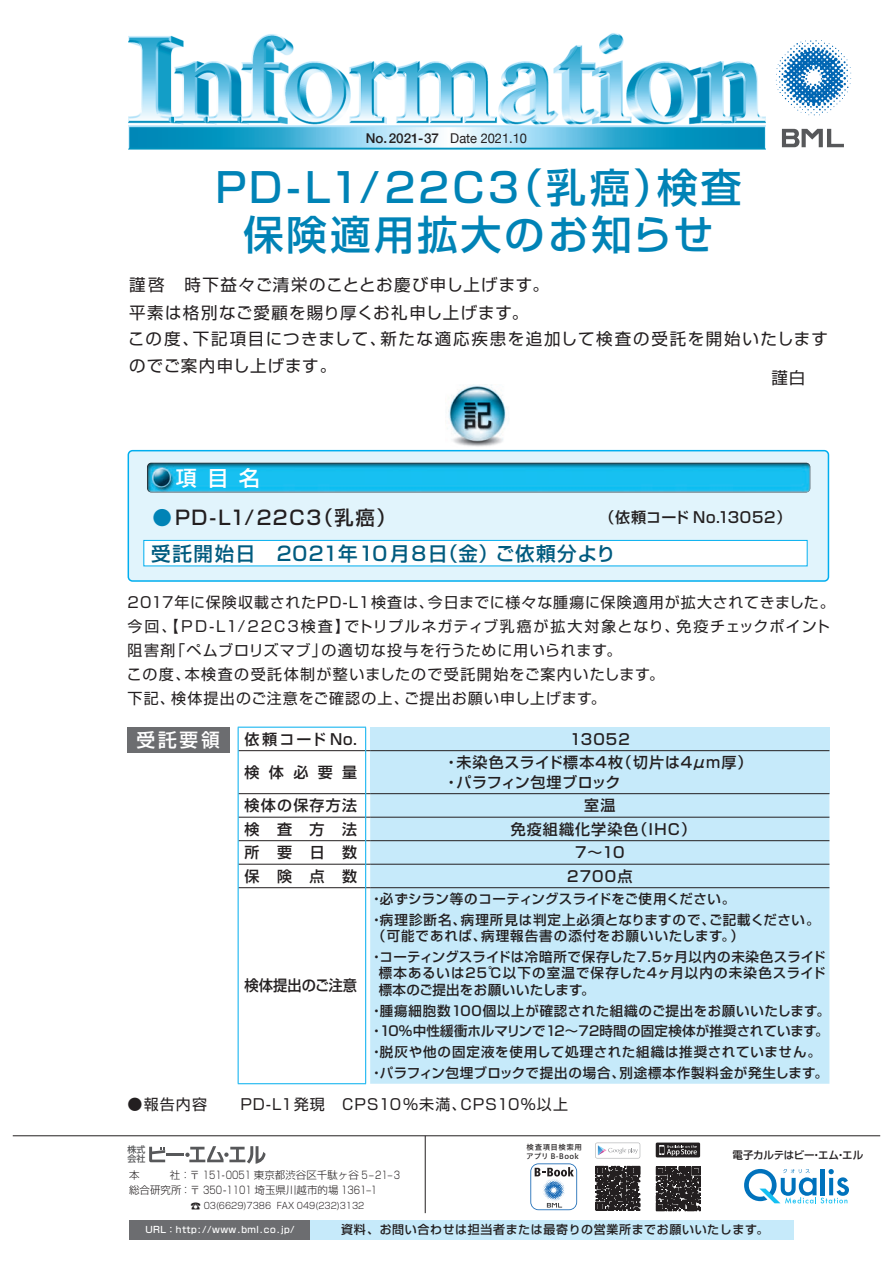
<style>
.page{position:relative;width:893px;height:1263px;background:#fff}
.page>*{position:absolute;margin:0;border:0;box-sizing:border-box;transform-origin:0 0}
.t1{font:500 40.5px/47.2px "Shin Go Pro";letter-spacing:.075em;color:#0083b6;text-align:center}
.t2{font:500 21px "Shin Go Pro";color:#fff}
.t3{font:500 19.5px "Shin Go Pro";letter-spacing:.075em;color:#005b7f}
.t4{font:500 19.5px "Shin Go Pro";letter-spacing:.075em;color:#231f20}
.t5{font:500 18.75px "Shin Go";color:#fff}
.t6{font:16.5px/27px "Shin Go Pro";letter-spacing:.08em;color:#231f20}
.t7{font:15px/24px "Shin Go Pro";letter-spacing:.07em;color:#231f20}
.t8{font:500 15px "Shin Go Pro";letter-spacing:.075em;color:#231f20}
.t9{font:500 15px/19.5px "Shin Go Pro";letter-spacing:.04em;color:#231f20}
.t10{font:500 15px "Shin Go Pro";letter-spacing:.05em;color:#231f20}
.t11{font:500 15px "Shin Go Pro";letter-spacing:.005em;color:#231f20;scale:.95 1}
.t12{font:500 13.5px/20.7px "Shin Go Pro";letter-spacing:.045em;color:#231f20}
.t13{font:13.5px "Helvetica Neue";color:#231f20;scale:.95 1}
.t14{font:500 12px "Shin Go Pro";letter-spacing:.05em;color:#231f20}
.t15{font:300 10.5px/15px "Shin Go Pro";color:#231f20}
.t16{font:500 10.5px "Shin Go Pro";letter-spacing:-.025em;color:#231f20}
.t17{font:300 9px "Shin Go Pro";color:#231f20;scale:.9 1}
.t18{font:500 9px "Shin Go Pro";letter-spacing:.05em;color:#fff}
.t19{font:500 9px/9.4px "Shin Go Pro";color:#57585a}
.t20{font:7.5px/9px "Hiragino UD Sans Std W5";letter-spacing:.05em;color:#231f20}
.s1{font-weight:500}
.s2{color:#0083b6}
.s3{font-size:10.5px}
</style>
<div class="page">
<img style="left:128px;top:33px;width:663px;height:117px">
<svg style="left:776px;top:40px;width:75px;height:75px"></svg>
<svg style="left:782px;top:129px;width:62px;height:18px"></svg>
<hr style="left:425px;top:1136px;width:1px;height:77px;background:#231f20">
<hr style="left:13px;top:1135px;width:867px;height:1px;background:#231f20">
<div style="left:310px;top:1220px;width:484px;height:19px;background:#c6eafa"></div>
<div style="left:130px;top:1220px;width:180px;height:19px;background:#6c6d70"></div>
<svg style="left:744px;top:1169px;width:105px;height:34px"></svg>
<svg style="left:149px;top:1147px;width:16px;height:15px"></svg>
<hr style="left:166px;top:1153px;width:18px;height:3px;background:#57585a">
<svg style="left:185px;top:1146px;width:81px;height:18px"></svg>
<svg style="left:529px;top:1162px;width:50px;height:50px"></svg>
<svg style="left:530px;top:1163px;width:47px;height:47px"></svg>
<svg style="left:655px;top:1142px;width:45px;height:16px"></svg>
<svg style="left:655px;top:1166px;width:46px;height:46px"></svg>
<svg style="left:656px;top:1167px;width:44px;height:44px;background:#373435"></svg>
<svg style="left:595px;top:1143px;width:45px;height:15px"></svg>
<svg style="left:595px;top:1165px;width:46px;height:46px"></svg>
<svg style="left:596px;top:1166px;width:44px;height:44px;background:#373334"></svg>
<img style="left:447px;top:384px;width:59px;height:63px">
<div style="left:128px;top:451px;width:700px;height:130px;background:#e1f4fc;border-radius:4px"></div>
<div style="left:128px;top:450px;width:701px;height:132px;border:2px solid #00aeef;border-radius:4px"></div>
<img style="left:147px;top:463px;width:663px;height:29px">
<div style="left:127px;top:727px;width:102px;height:25px;background:#6c6d70"></div>
<div style="left:370px;top:727px;width:459px;height:24px;background:#c6eafa"></div>
<div style="left:370px;top:751px;width:459px;height:43px;background:#c6eafa"></div>
<div style="left:370px;top:794px;width:459px;height:290px;background:#c6eafa"></div>
<hr style="left:238px;top:750px;width:127px;height:1px;background:#231f20">
<hr style="left:370px;top:750px;width:459px;height:1px;background:#231f20">
<hr style="left:238px;top:793px;width:127px;height:1px;background:#231f20">
<hr style="left:370px;top:793px;width:459px;height:1px;background:#231f20">
<hr style="left:238px;top:817px;width:127px;height:1px;background:#231f20">
<hr style="left:370px;top:817px;width:459px;height:1px;background:#231f20">
<hr style="left:238px;top:840px;width:127px;height:1px;background:#231f20">
<hr style="left:370px;top:840px;width:459px;height:1px;background:#231f20">
<hr style="left:238px;top:864px;width:127px;height:1px;background:#231f20">
<hr style="left:370px;top:864px;width:459px;height:1px;background:#231f20">
<hr style="left:238px;top:887px;width:127px;height:1px;background:#231f20">
<hr style="left:370px;top:887px;width:459px;height:1px;background:#231f20">
<hr style="left:238px;top:727px;width:128px;height:1px;background:#00aeef">
<svg style="left:238px;top:727px;width:1px;height:24px"></svg>
<svg style="left:365px;top:727px;width:5px;height:24px"></svg>
<hr style="left:238px;top:751px;width:1px;height:43px;background:#00aeef">
<hr style="left:365px;top:751px;width:1px;height:43px;background:#00aeef">
<svg style="left:238px;top:794px;width:1px;height:94px"></svg>
<svg style="left:365px;top:793px;width:5px;height:95px"></svg>
<hr style="left:238px;top:888px;width:1px;height:195px;background:#00aeef">
<hr style="left:365px;top:888px;width:1px;height:195px;background:#00aeef">
<hr style="left:238px;top:1083px;width:128px;height:1px;background:#00aeef">
<div style="left:144px;top:540px;width:663px;height:26px;background:#fff"></div>
<div style="left:144px;top:540px;width:663px;height:26px;border:1px solid #00aeef"></div>
<p class="t13" style="left:366px;top:128px;width:171px"><span class="s1">No.2021-37</span> Date 2021.10</p>
<h1 class="t1" style="left:215px;top:159px;width:527px">PD-L1/22C3（乳癌）検査保険適用拡大のお知らせ</h1>
<p class="t6" style="left:128px;top:270px;width:701px">謹啓　時下益々ご清栄のこととお慶び申し上げます。<br>平素は格別なご愛顧を賜り厚くお礼申し上げます。<br>この度、下記項目につきまして、新たな適応疾患を追加して検査の受託を開始いたしますのでご案内申し上げます。</p>
<p class="t6" style="left:771px;top:363px;width:35px">謹白</p>
<h2 class="t2" style="left:176px;top:461px;width:85px">項目名</h2>
<h3 class="t4" style="left:152px;top:502px;width:245px"><span class="s2">●</span>PD-L1/22C3（乳癌）</h3>
<p class="t10" style="left:600px;top:505px;width:193px">（依頼コード No.13052）</p>
<h3 class="t3" style="left:151px;top:537px;width:466px">受託開始日　2021年10月8日（金）ご依頼分より</h3>
<p class="t7" style="left:127px;top:588px;width:709px">2017年に保険収載されたPD-L1検査は、今日までに様々な腫瘍に保険適用が拡大されてきました。今回、【PD-L1/22C3検査】でトリプルネガティブ乳癌が拡大対象となり、免疫チェックポイント阻害剤「ペムブロリズマブ」の適切な投与を行うために用いられます。<br>この度、本検査の受託体制が整いましたので受託開始をご案内いたします。<br>下記、検体提出のご注意をご確認の上、ご提出お願い申し上げます。</p>
<h3 class="t5" style="left:136px;top:727px;width:85px">受託要領</h3>
<p class="t8" style="left:244px;top:727px;width:114px">依頼コード No.</p>
<p class="t8" style="left:570px;top:727px;width:61px">13052</p>
<p class="t8" style="left:244px;top:760px;width:114px">検体必要量</p>
<p class="t9" style="left:444px;top:751px;width:310px">・未染色スライド標本4枚（切片は4μm厚）・パラフィン包埋ブロック</p>
<p class="t8" style="left:244px;top:793px;width:114px">検体の保存方法</p>
<p class="t8" style="left:584px;top:793px;width:33px">室温</p>
<p class="t8" style="left:244px;top:817px;width:114px">検査方法</p>
<p class="t8" style="left:511px;top:817px;width:187px">免疫組織化学染色（IHC）</p>
<p class="t8" style="left:244px;top:840px;width:114px">所要日数</p>
<p class="t8" style="left:575px;top:840px;width:51px">7～10</p>
<p class="t8" style="left:244px;top:864px;width:114px">保険点数</p>
<p class="t8" style="left:567px;top:864px;width:67px">2700点</p>
<p class="t11" style="left:244px;top:973px;width:120px">検体提出のご注意</p>
<p class="t12" style="left:370px;top:887px;width:451px">・必ずシラン等のコーティングスライドをご使用ください。<br>・病理診断名、病理所見は判定上必須となりますので、ご記載ください。</p>
<p class="t12" style="left:370px;top:924px;width:457px">（可能であれば、病理報告書の添付をお願いいたします。）<br>・コーティングスライドは冷暗所で保存した7.5ヶ月以内の未染色スライド</p>
<p class="t12" style="left:379px;top:963px;width:448px;line-height:16.5px">標本あるいは25℃以下の室温で保存した4ヶ月以内の未染色スライド標本のご提出をお願いいたします。</p>
<p class="t12" style="left:370px;top:998px;width:461px">・腫瘍細胞数100個以上が確認された組織のご提出をお願いいたします。・10％中性緩衝ホルマリンで12～72時間の固定検体が推奨されています。・脱灰や他の固定液を使用して処理された組織は推奨されていません。・パラフィン包埋ブロックで提出の場合、別途標本作製料金が発生します。</p>
<p class="t7" style="left:128px;top:1090px;width:442px">●報告内容　　PD-L1発現　CPS10％未満、CPS10％以上</p>
<p class="t19" style="left:127px;top:1143px;width:19px">株式会社</p>
<p class="t20" style="left:526px;top:1142px;width:57px">検査項目検索用アプリ B-Book</p>
<p class="t15" style="left:129px;top:1166px;width:272px">本 　　 社：〒 151-0051 東京都渋谷区千駄ヶ谷 5–21–3総合研究所：〒 350-1101 埼玉県川越市的場 1361–1</p>
<p class="t17" style="left:191px;top:1198px;width:195px"><span class="s3">☎</span> 03(6629)7386　FAX 049(232)3132</p>
<p class="t16" style="left:732px;top:1146px;width:132px">電子カルテはビー・エム・エル</p>
<p class="t18" style="left:145px;top:1222px;width:151px">URL：http://www.bml.co.jp/</p>
<p class="t14" style="left:341px;top:1219px;width:429px">資料、お問い合わせは担当者または最寄りの営業所までお願いいたします。</p>
</div>
